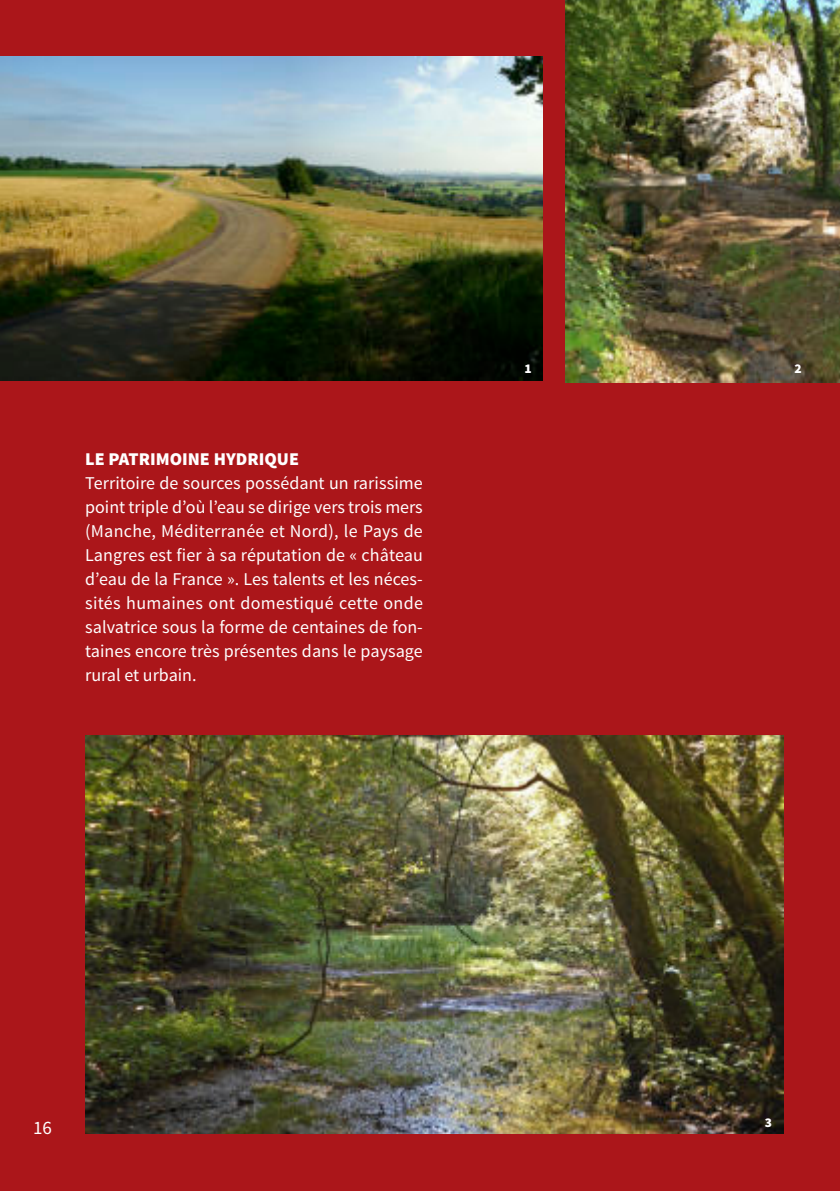
<style>
.page{position:relative;width:840px;height:1191px;background:#fff}
.page>*{position:absolute;margin:0;border:0;box-sizing:border-box;transform-origin:0 0}
.t1{font:19px "Source Sans Pro";color:#fff}
.t2{font:18px/24px "Source Sans Pro";color:#fff;text-align:justify}
.t3{font:900 18px "Source Sans Pro";color:#fff}
.t4{font:900 13.4px "Source Sans Pro";color:#fff}
</style>
<div class="page">
<div style="left:0;top:0;width:839px;height:1191px;background:#ab161a"></div>
<img style="left:0;top:57px;width:542px;height:324px">
<img style="left:565px;top:1px;width:274px;height:382px">
<img style="left:85px;top:736px;width:697px;height:397px">
<p class="t3" style="left:85px;top:450px;width:215px">LE PATRIMOINE HYDRIQUE</p>
<p class="t2" style="left:85px;top:471px;width:339px">Territoire de sources possédant un rarissime point triple dʼoù lʼeau se dirige vers trois mers (Manche, Méditerranée et Nord), le Pays de Langres est fier à sa réputation de « château dʼeau de la France ». Les talents et les néces&shy;sités humaines ont domestiqué cette onde salvatrice sous la forme de centaines de fon&shy;taines encore très présentes dans le paysage rural et urbain.</p>
<p class="t4" style="left:524px;top:362px;width:9px">1</p>
<p class="t4" style="left:793px;top:362px;width:9px">2</p>
<p class="t1" style="left:33px;top:1118px;width:21px">16</p>
<p class="t4" style="left:764px;top:1115px;width:9px">3</p>
</div>
